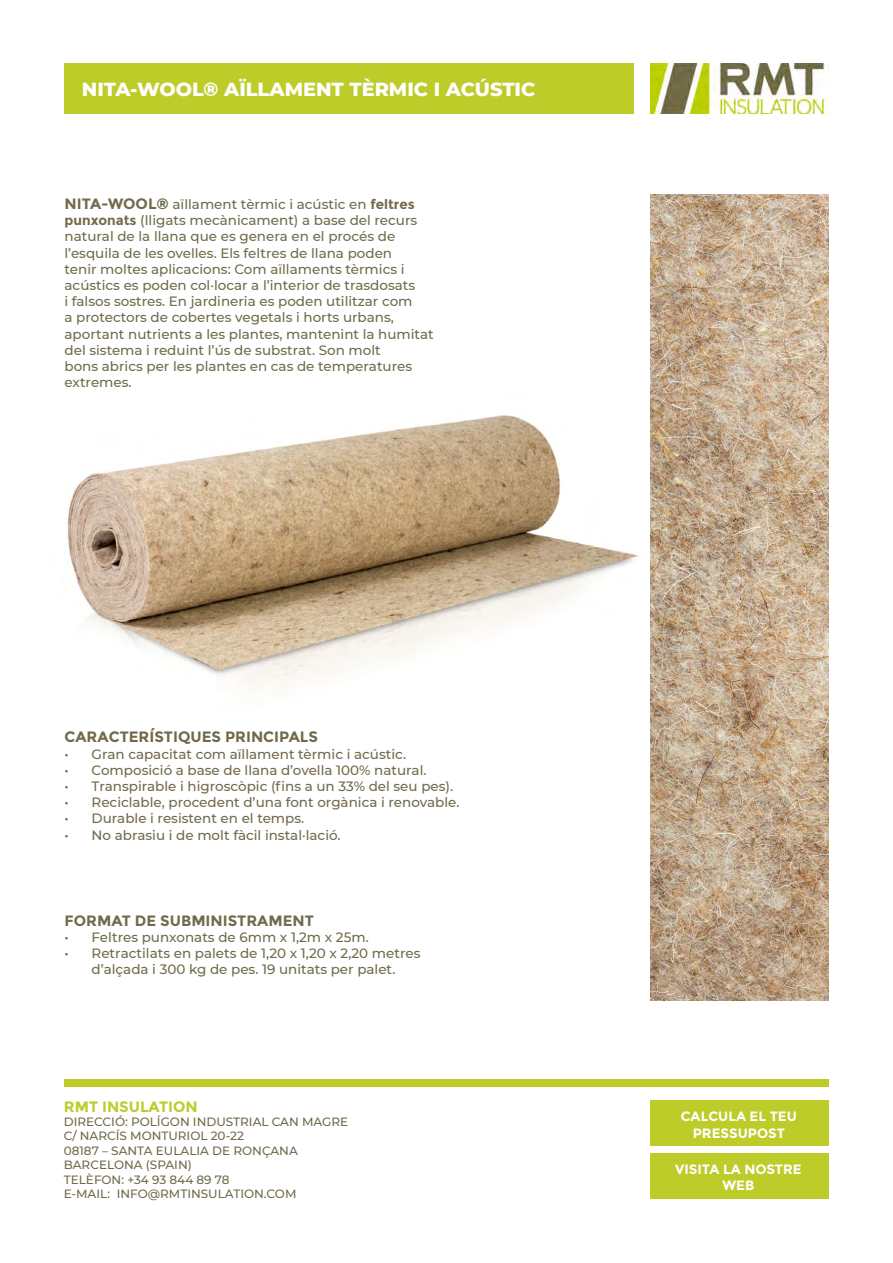
<style>
.page{position:relative;width:893px;height:1263px;background:#fff}
.page>*{position:absolute;margin:0;border:0;box-sizing:border-box;transform-origin:0 0}
.t1{font:800 19.35px "Montserrat";color:#fff}
.t2{font:700 15px "Montserrat";color:#706a4a}
.t3{font:700 15px "Montserrat";color:#706b4b}
.t4{font:700 15px "Montserrat";color:#bdcc28}
.t5{font:500 13.5px/16.2px "Montserrat";color:#706b4b}
.t6{font:500 13.5px "Montserrat";color:#706a4a}
.t7{font:700 13.5px/16.2px "Montserrat";color:#fff;text-align:center}
.t8{font:500 12px/14.4px "Montserrat";color:#706a4a}
.s1{font-weight:700;font-size:15px}
.s2{font-weight:700}
</style>
<div class="page">
<img style="left:67px;top:383px;width:584px;height:359px">
<img style="left:651px;top:195px;width:177px;height:805px">
<img style="left:651px;top:63px;width:175px;height:51px">
<div style="left:65px;top:63px;width:569px;height:51px;background:#bdcc28"></div>
<div style="left:65px;top:1079px;width:764px;height:7px;background:#bdcc28"></div>
<div style="left:650px;top:1100px;width:178px;height:46px;background:#bdcc28"></div>
<div style="left:650px;top:1153px;width:178px;height:46px;background:#bdcc28"></div>
<h1 class="t1" style="left:82px;top:75px;width:455px">NITA-WOOL® AÏLLAMENT TÈRMIC I ACÚSTIC</h1>
<p class="t5" style="left:65px;top:196px;width:371px"><span class="s1">NITA-WOOL®</span> aïllament tèrmic i acústic en <span class="s2">feltres punxonats</span> (lligats mecànicament) a base del recurs natural de la llana que es genera en el procés de l’esquila de les ovelles. Els feltres de llana poden<br>tenir moltes aplicacions: Com aïllaments tèrmics i acústics es poden col·locar a l’interior de trasdosats<br>i falsos sostres. En jardineria es poden utilitzar com<br>a protectors de cobertes vegetals i horts urbans, aportant nutrients a les plantes, mantenint la humitat del sistema i reduint l’ús de substrat. Son molt<br>bons abrics per les plantes en cas de temperatures extremes.</p>
<p class="t2" style="left:65px;top:728px;width:255px">CARACTERÍSTIQUES PRINCIPALS</p>
<p class="t6" style="left:65px;top:744px;width:343px">• Gran capacitat com aïllament tèrmic i acústic.</p>
<p class="t6" style="left:65px;top:760px;width:363px">• Composició a base de llana d’ovella 100% natural.</p>
<p class="t6" style="left:65px;top:777px;width:390px">• Transpirable i higroscòpic (fins a un 33% del seu pes).</p>
<p class="t6" style="left:65px;top:793px;width:396px">• Reciclable, procedent d’una font orgànica i renovable.</p>
<p class="t6" style="left:65px;top:809px;width:241px">• Durable i resistent en el temps.</p>
<p class="t6" style="left:65px;top:825px;width:277px">• No abrasiu i de molt fàcil instal·lació.</p>
<p class="t3" style="left:65px;top:911px;width:251px">FORMAT DE SUBMINISTRAMENT</p>
<p class="t5" style="left:65px;top:928px;width:306px">• Feltres punxonats de 6mm x 1,2m x 25m.</p>
<p class="t5" style="left:65px;top:945px;width:357px;text-align:center">• Retractilats en palets de 1,20 x 1,20 x 2,20 metres d’alçada i 300 kg de pes. 19 unitats per palet.</p>
<p class="t4" style="left:64px;top:1097px;width:135px">RMT INSULATION</p>
<p class="t8" style="left:64px;top:1114px;width:286px">DIRECCIÓ: POLÍGON INDUSTRIAL CAN MAGRE<br>C/ NARCÍS MONTURIOL 20-22<br>08187 – SANTA EULALIA DE RONÇANA<br>BARCELONA (SPAIN)<br>TELÈFON: +34 93 844 89 78<br>E-MAIL: INFO@RMTINSULATION.COM</p>
<p class="t7" style="left:681px;top:1108px;width:118px">CALCULA EL TEU<br>PRESSUPOST</p>
<p class="t7" style="left:675px;top:1161px;width:128px">VISITA LA NOSTRE<br>WEB</p>
</div>
